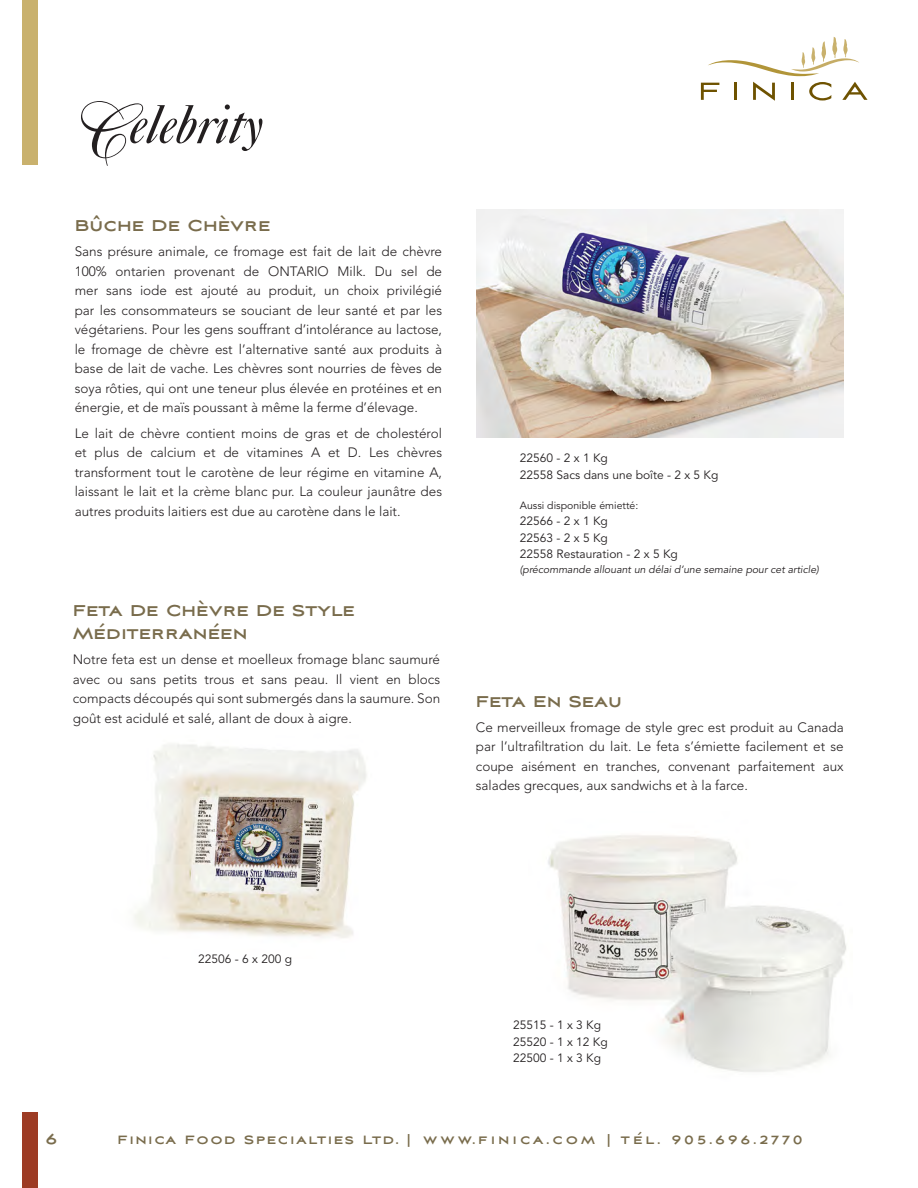
<style>
.page{position:relative;width:918px;height:1188px;background:#fff}
.page>*{position:absolute;margin:0;border:0;box-sizing:border-box;transform-origin:0 0}
.Product_Description{font:700 19.5px "Aviano Sans";color:#796c4c}
.t1{font:700 18px "Aviano Sans";color:#796c4c}
.t2{font:700 15px "Aviano Sans";letter-spacing:.1em;color:#796c4c}
.Product_Description-2{font:300 13.5px/19.5px "Avenir LT Std";color:#231f20;text-align:justify}
.item_number{font:12px "Avenir LT Std";color:#231f20}
.item_number-2{font:italic 10.5px "Avenir LT Std";color:#231f20}
.item_number-3{font:10.5px "Avenir LT Std";color:#231f20}
</style>
<div class="page">
<img style="left:548px;top:835px;width:299px;height:237px">
<img style="left:134px;top:744px;width:233px;height:194px">
<img style="left:476px;top:210px;width:367px;height:227px">
<svg style="left:701px;top:83px;width:18px;height:17px"></svg>
<hr style="left:734px;top:83px;width:3px;height:17px;background:#6e5200">
<svg style="left:753px;top:82px;width:22px;height:19px"></svg>
<hr style="left:791px;top:83px;width:3px;height:17px;background:#6e5200">
<svg style="left:809px;top:82px;width:22px;height:19px"></svg>
<svg style="left:842px;top:82px;width:26px;height:18px"></svg>
<svg style="left:708px;top:37px;width:151px;height:39px"></svg>
<div style="left:22px;top:0;width:16px;height:164px;background:#c9b16d"></div>
<div style="left:22px;top:1112px;width:16px;height:76px;background:#9d3b24"></div>
<svg style="left:81px;top:101px;width:181px;height:65px"></svg>
<p class="Product_Description" style="left:75px;top:214px;width:197px">Bûche De Chèvre</p>
<p class="Product_Description-2" style="left:75px;top:242px;width:369px">Sans présure animale, ce fromage est fait de lait de chèvre 100% ontarien provenant de ONTARIO Milk. Du sel de mer sans iode est ajouté au produit, un choix privilégié par les consommateurs se souciant de leur santé et par les végétariens. Pour les gens souffrant d’intolérance au lactose, le fromage de chèvre est l’alternative santé aux produits à base de lait de vache. Les chèvres sont nourries de fèves de soya rôties, qui ont une teneur plus élevée en protéines et en énergie, et de maïs poussant à même la ferme d’élevage.</p>
<p class="Product_Description-2" style="left:75px;top:423px;width:369px">Le lait de chèvre contient moins de gras et de cholestérol et plus de calcium et de vitamines A et D. Les chèvres transforment tout le carotène de leur régime en vitamine A, laissant le lait et la crème blanc pur. La couleur jaunâtre des autres produits laitiers est due au carotène dans le lait.</p>
<p class="Product_Description" style="left:73px;top:599px;width:284px">Feta De Chèvre De Style</p>
<p class="Product_Description" style="left:73px;top:622px;width:176px">Méditerranéen</p>
<p class="Product_Description-2" style="left:73px;top:650px;width:369px">Notre feta est un dense et moelleux fromage blanc saumuré avec ou sans petits trous et sans peau. Il vient en blocs compacts découpés qui sont submergés dans la saumure. Son goût est acidulé et salé, allant de doux à aigre.</p>
<p class="item_number" style="left:520px;top:451px;width:90px">22560 - 2 x 1 Kg</p>
<p class="item_number" style="left:520px;top:467px;width:200px">22558 Sacs dans une boîte - 2 x 5 Kg</p>
<p class="item_number-3" style="left:520px;top:499px;width:120px">Aussi disponible émietté:</p>
<p class="item_number" style="left:520px;top:514px;width:90px">22566 - 2 x 1 Kg</p>
<p class="item_number" style="left:520px;top:530px;width:90px">22563 - 2 x 5 Kg</p>
<p class="item_number" style="left:520px;top:547px;width:160px">22558 Restauration - 2 x 5 Kg</p>
<p class="item_number-2" style="left:520px;top:563px;width:301px">(précommande allouant un délai d’une semaine pour cet article)</p>
<p class="Product_Description" style="left:476px;top:689px;width:148px">Feta En Seau</p>
<p class="Product_Description-2" style="left:476px;top:718px;width:369px">Ce merveilleux fromage de style grec est produit au Canada par l’ultrafiltration du lait. Le feta s’émiette facilement et se coupe aisément en tranches, convenant parfaitement aux salades grecques, aux sandwichs et à la farce.</p>
<p class="item_number" style="left:198px;top:952px;width:95px">22506 - 6 x 200 g</p>
<p class="item_number" style="left:513px;top:1018px;width:90px">25515 - 1 x 3 Kg</p>
<p class="item_number" style="left:513px;top:1035px;width:96px">25520 - 1 x 12 Kg</p>
<p class="item_number" style="left:513px;top:1051px;width:90px">22500 - 1 x 3 Kg</p>
<h2 class="t1" style="left:46px;top:1128px;width:13px">6</h2>
<p class="t2" style="left:118px;top:1131px;width:687px">Finica Food Specialties Ltd. | www.finica.com | tél. 905.696.2770</p>
</div>
